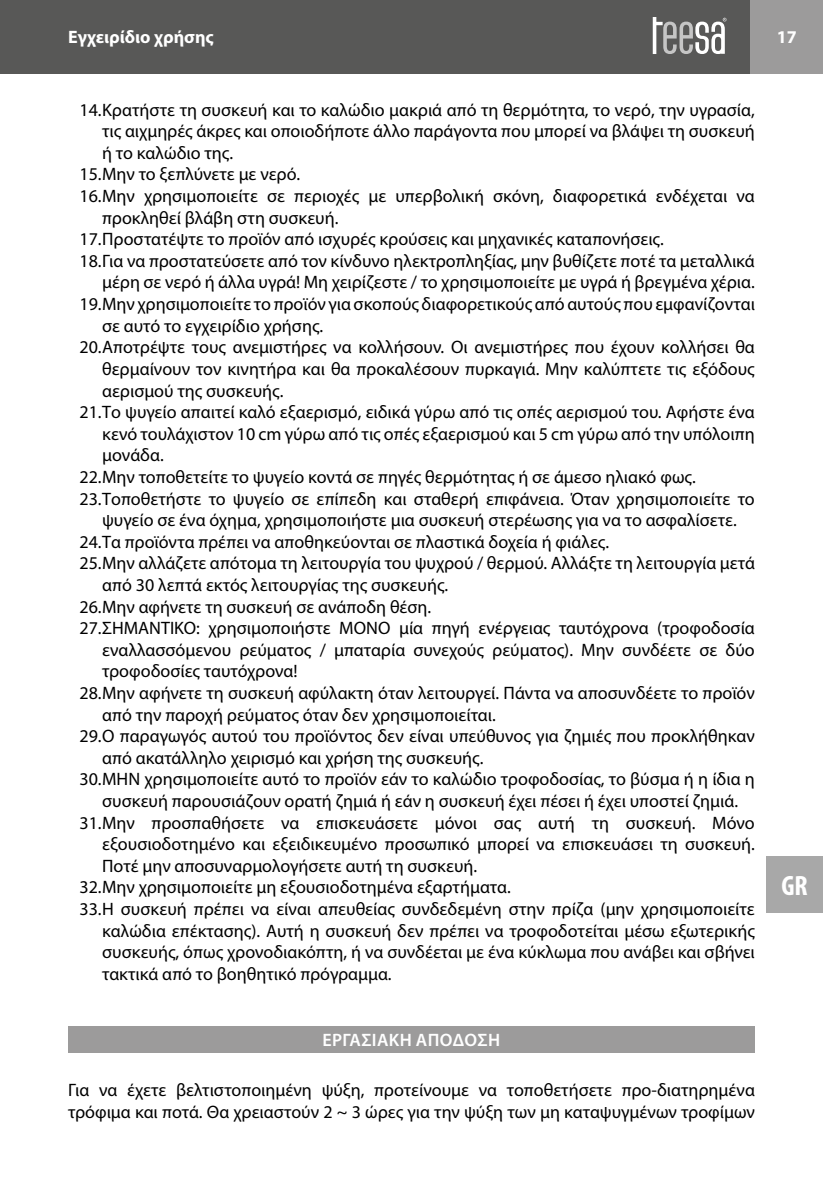
<style>
.page{position:relative;width:823px;height:1191px;background:#fff}
.page>*{position:absolute;margin:0;border:0;box-sizing:border-box;transform-origin:0 0}
.t1{font:700 condensed 28px "Myriad Pro";color:#fff}
.t2{font:18px/21.6px "Myriad Pro";color:#000}
.t3{font:700 18px "Myriad Pro";color:#fff}
.t4{font:600 18px "Myriad Pro";letter-spacing:.02em;color:#fff}
</style>
<div class="page">
<div style="left:765px;top:856px;width:57px;height:57px;background:#a8a8a8"></div>
<div style="left:748px;top:0;width:74px;height:74px;background:#9c9b9b"></div>
<div style="left:0;top:0;width:748px;height:74px;background:#585857"></div>
<svg style="left:652px;top:17px;width:74px;height:37px"></svg>
<div style="left:68px;top:1026px;width:686px;height:27px;background:#9c9b9b"></div>
<p class="t3" style="left:68px;top:25px;width:147px">Εγχειρίδιο χρήσης</p>
<p class="t3" style="left:776px;top:25px;width:21px">17</p>
<p class="t2" style="left:79px;top:98px;width:676px">14.Κρατήστε τη συσκευή και το καλώδιο μακριά από τη θερμότητα, το νερό, την υγρασία,</p>
<p class="t2" style="left:102px;top:120px;width:653px">τις αιχμηρές άκρες και οποιοδήποτε άλλο παράγοντα που μπορεί να βλάψει τη συσκευή</p>
<p class="t2" style="left:102px;top:142px;width:132px">ή το καλώδιο της.</p>
<p class="t2" style="left:79px;top:163px;width:222px">15.Μην το ξεπλύνετε με νερό.</p>
<p class="t2" style="left:79px;top:185px;width:676px">16.Μην χρησιμοποιείτε σε περιοχές με υπερβολική σκόνη, διαφορετικά ενδέχεται να</p>
<p class="t2" style="left:102px;top:206px;width:238px">προκληθεί βλάβη στη συσκευή.</p>
<p class="t2" style="left:79px;top:228px;width:585px">17.Προστατέψτε το προϊόν από ισχυρές κρούσεις και μηχανικές καταπονήσεις.</p>
<p class="t2" style="left:79px;top:250px;width:676px">18.Για να προστατεύσετε από τον κίνδυνο ηλεκτροπληξίας, μην βυθίζετε ποτέ τα μεταλλικά</p>
<p class="t2" style="left:102px;top:271px;width:653px">μέρη σε νερό ή άλλα υγρά! Μη χειρίζεστε / το χρησιμοποιείτε με υγρά ή βρεγμένα χέρια.</p>
<p class="t2" style="left:79px;top:293px;width:676px">19.Μην χρησιμοποιείτε το προϊόν για σκοπούς διαφορετικούς από αυτούς που εμφανίζονται</p>
<p class="t2" style="left:102px;top:314px;width:222px">σε αυτό το εγχειρίδιο χρήσης.</p>
<p class="t2" style="left:79px;top:336px;width:676px">20.Αποτρέψτε τους ανεμιστήρες να κολλήσουν. Οι ανεμιστήρες που έχουν κολλήσει θα</p>
<p class="t2" style="left:102px;top:358px;width:653px">θερμαίνουν τον κινητήρα και θα προκαλέσουν πυρκαγιά. Μην καλύπτετε τις εξόδους</p>
<p class="t2" style="left:102px;top:379px;width:183px">αερισμού της συσκευής.</p>
<p class="t2" style="left:79px;top:401px;width:676px">21.Το ψυγείο απαιτεί καλό εξαερισμό, ειδικά γύρω από τις οπές αερισμού του. Αφήστε ένα</p>
<p class="t2" style="left:102px;top:422px;width:654px">κενό τουλάχιστον 10 cm γύρω από τις οπές εξαερισμού και 5 cm γύρω από την υπόλοιπη</p>
<p class="t2" style="left:102px;top:444px;width:63px">μονάδα.</p>
<p class="t2" style="left:79px;top:466px;width:617px">22.Μην τοποθετείτε το ψυγείο κοντά σε πηγές θερμότητας ή σε άμεσο ηλιακό φως.</p>
<p class="t2" style="left:79px;top:487px;width:676px">23.Τοποθετήστε το ψυγείο σε επίπεδη και σταθερή επιφάνεια. Όταν χρησιμοποιείτε το</p>
<p class="t2" style="left:102px;top:509px;width:636px">ψυγείο σε ένα όχημα, χρησιμοποιήστε μια συσκευή στερέωσης για να το ασφαλίσετε.</p>
<p class="t2" style="left:79px;top:530px;width:531px">24.Τα προϊόντα πρέπει να αποθηκεύονται σε πλαστικά δοχεία ή φιάλες.</p>
<p class="t2" style="left:79px;top:552px;width:676px">25.Μην αλλάζετε απότομα τη λειτουργία του ψυχρού / θερμού. Αλλάξτε τη λειτουργία μετά</p>
<p class="t2" style="left:102px;top:574px;width:347px">από 30 λεπτά εκτός λειτουργίας της συσκευής.</p>
<p class="t2" style="left:79px;top:595px;width:353px">26.Μην αφήνετε τη συσκευή σε ανάποδη θέση.</p>
<p class="t2" style="left:79px;top:617px;width:676px">27.ΣΗΜΑΝΤΙΚΟ: χρησιμοποιήστε ΜΟΝΟ μία πηγή ενέργειας ταυτόχρονα (τροφοδοσία</p>
<p class="t2" style="left:102px;top:638px;width:653px">εναλλασσόμενου ρεύματος / μπαταρία συνεχούς ρεύματος). Μην συνδέετε σε δύο</p>
<p class="t2" style="left:102px;top:660px;width:197px">τροφοδοσίες ταυτόχρονα!</p>
<p class="t2" style="left:79px;top:682px;width:676px">28.Μην αφήνετε τη συσκευή αφύλακτη όταν λειτουργεί. Πάντα να αποσυνδέετε το προϊόν</p>
<p class="t2" style="left:102px;top:703px;width:395px">από την παροχή ρεύματος όταν δεν χρησιμοποιείται.</p>
<p class="t2" style="left:79px;top:725px;width:676px">29.Ο παραγωγός αυτού του προϊόντος δεν είναι υπεύθυνος για ζημιές που προκλήθηκαν</p>
<p class="t2" style="left:102px;top:746px;width:382px">από ακατάλληλο χειρισμό και χρήση της συσκευής.</p>
<p class="t2" style="left:79px;top:768px;width:676px">30.ΜΗΝ χρησιμοποιείτε αυτό το προϊόν εάν το καλώδιο τροφοδοσίας, το βύσμα ή η ίδια η</p>
<p class="t2" style="left:102px;top:790px;width:637px">συσκευή παρουσιάζουν ορατή ζημιά ή εάν η συσκευή έχει πέσει ή έχει υποστεί ζημιά.</p>
<p class="t2" style="left:79px;top:811px;width:676px">31.Μην προσπαθήσετε να επισκευάσετε μόνοι σας αυτή τη συσκευή. Μόνο</p>
<p class="t2" style="left:102px;top:833px;width:653px">εξουσιοδοτημένο και εξειδικευμένο προσωπικό μπορεί να επισκευάσει τη συσκευή.</p>
<p class="t2" style="left:102px;top:854px;width:376px">Ποτέ μην αποσυναρμολογήσετε αυτή τη συσκευή.</p>
<p class="t2" style="left:79px;top:876px;width:432px">32.Μην χρησιμοποιείτε μη εξουσιοδοτημένα εξαρτήματα.</p>
<p class="t2" style="left:79px;top:898px;width:676px">33.Η συσκευή πρέπει να είναι απευθείας συνδεδεμένη στην πρίζα (μην χρησιμοποιείτε</p>
<p class="t2" style="left:102px;top:919px;width:653px">καλώδια επέκτασης). Αυτή η συσκευή δεν πρέπει να τροφοδοτείται μέσω εξωτερικής</p>
<p class="t2" style="left:102px;top:941px;width:653px">συσκευής, όπως χρονοδιακόπτη, ή να συνδέεται με ένα κύκλωμα που ανάβει και σβήνει</p>
<p class="t2" style="left:102px;top:962px;width:291px">τακτικά από το βοηθητικό πρόγραμμα.</p>
<p class="t4" style="left:322px;top:1028px;width:179px">ΕΡΓΑΣΙΑΚΗ ΑΠΟΔΟΣΗ</p>
<p class="t2" style="left:68px;top:1079px;width:688px">Για να έχετε βελτιστοποιημένη ψύξη, προτείνουμε να τοποθετήσετε προ-διατηρημένα τρόφιμα και ποτά. Θα χρειαστούν 2 ~ 3 ώρες για την ψύξη των μη καταψυγμένων τροφίμων</p>
<h1 class="t1" style="left:781px;top:868px;width:28px">GR</h1>
</div>
